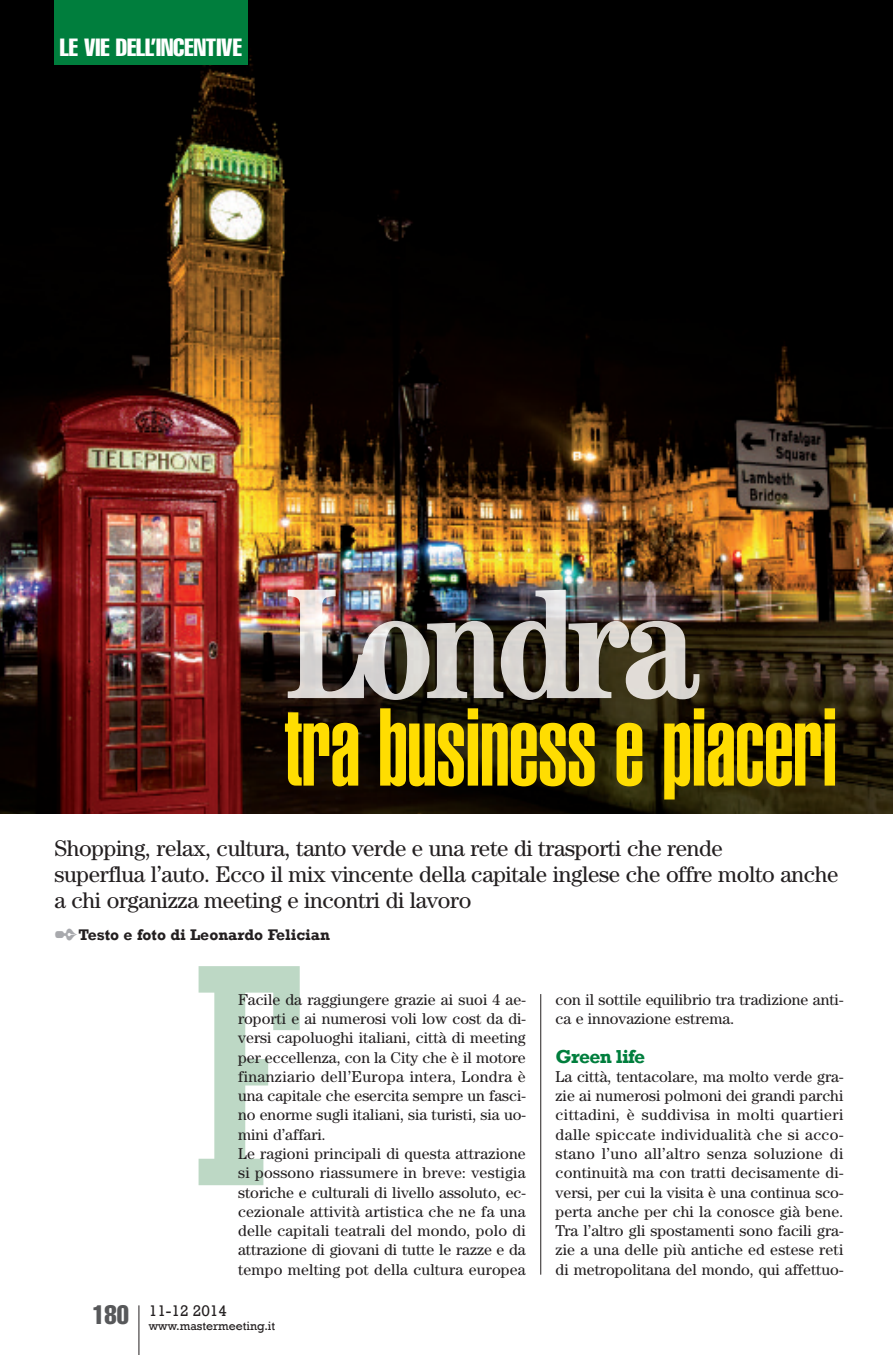
<style>
.page{position:relative;width:893px;height:1355px;background:#fff}
.page>*{position:absolute;margin:0;border:0;box-sizing:border-box;transform-origin:0 0}
.t1{font:900 extra-condensed 108.5px "Helvetica";letter-spacing:-.01em;color:#ffdd01}
.t2{font:extra-condensed 24.5px "Helvetica";color:#fff}
.t3{font:22.75px/26.2px "Century";letter-spacing:-.015em;color:#231f20}
.t4{font:700 19.25px "Rockwell";color:#007e3d}
.t5{font:15.75px/19.2px "Century";color:#231f20}
.t6{font:700 15.75px "Rockwell";color:#231f20}
.t7{font:15.75px "Rockwell";color:#231f20}
.t8{font:12.25px "Rockwell";color:#231f20}
.s1{color:#a8a9ad}
</style>
<div class="page">
<img style="left:0;top:0;width:893px;height:813px">
<hr style="left:540px;top:994px;width:1px;height:280px;background:#231f20">
<hr style="left:138px;top:1305px;width:1px;height:49px;background:#231f20">
<div style="left:55px;top:0;width:193px;height:64px;background:#007e3d"></div>
<img style="left:288px;top:589px;width:411px;height:111px">
<svg style="left:199px;top:966px;width:101px;height:219px"></svg>
<h2 class="t2" style="left:60px;top:39px;width:183px">LE VIE DELL’INCENTIVE</h2>
<h1 class="t1" style="left:284px;top:708px;width:555px">tra business e piaceri</h1>
<h3 class="t3" style="left:55px;top:836px;width:785px">Shopping, relax, cultura, tanto verde e una rete di trasporti che rende<br>superflua l’auto. Ecco il mix vincente della capitale inglese che offre molto anche a chi organizza meeting e incontri di lavoro</h3>
<p class="t6" style="left:55px;top:924px;width:277px"><span class="s1">✒</span>Testo e foto di Leonardo Felician</p>
<p class="t5" style="left:238px;top:991px;width:289px">Facile da raggiungere grazie ai suoi 4 ae&shy;roporti e ai numerosi voli low cost da di&shy;versi capoluoghi italiani, città di meeting per eccellenza, con la City che è il motore finanziario dell’Europa intera, Londra è una capitale che esercita sempre un fasci&shy;no enorme sugli italiani, sia turisti, sia uo&shy;mini d’affari.<br>Le ragioni principali di questa attrazione si possono riassumere in breve: vestigia storiche e culturali di livello assoluto, ec&shy;cezionale attività artistica che ne fa una delle capitali teatrali del mondo, polo di attrazione di giovani di tutte le razze e da tempo melting pot della cultura europea</p>
<p class="t8" style="left:92px;top:1318px;width:184px"><sup>180</sup> www.mastermeeting.it</p>
<p class="t7" style="left:149px;top:1300px;width:80px">11-12 2014</p>
<p class="t5" style="left:556px;top:991px;width:289px">con il sottile equilibrio tra tradizione anti&shy;ca e innovazione estrema.</p>
<p class="t4" style="left:556px;top:1044px;width:91px">Green life</p>
<p class="t5" style="left:556px;top:1068px;width:289px;text-align:justify">La città, tentacolare, ma molto verde gra&shy;zie ai numerosi polmoni dei grandi parchi cittadini, è suddivisa in molti quartieri dalle spiccate individualità che si acco&shy;stano l’uno all’altro senza soluzione di continuità ma con tratti decisamente di&shy;versi, per cui la visita è una continua sco&shy;perta anche per chi la conosce già bene.<br>Tra l’altro gli spostamenti sono facili gra&shy;zie a una delle più antiche ed estese reti di metropolitana del mondo, qui affettuo-</p>
</div>
